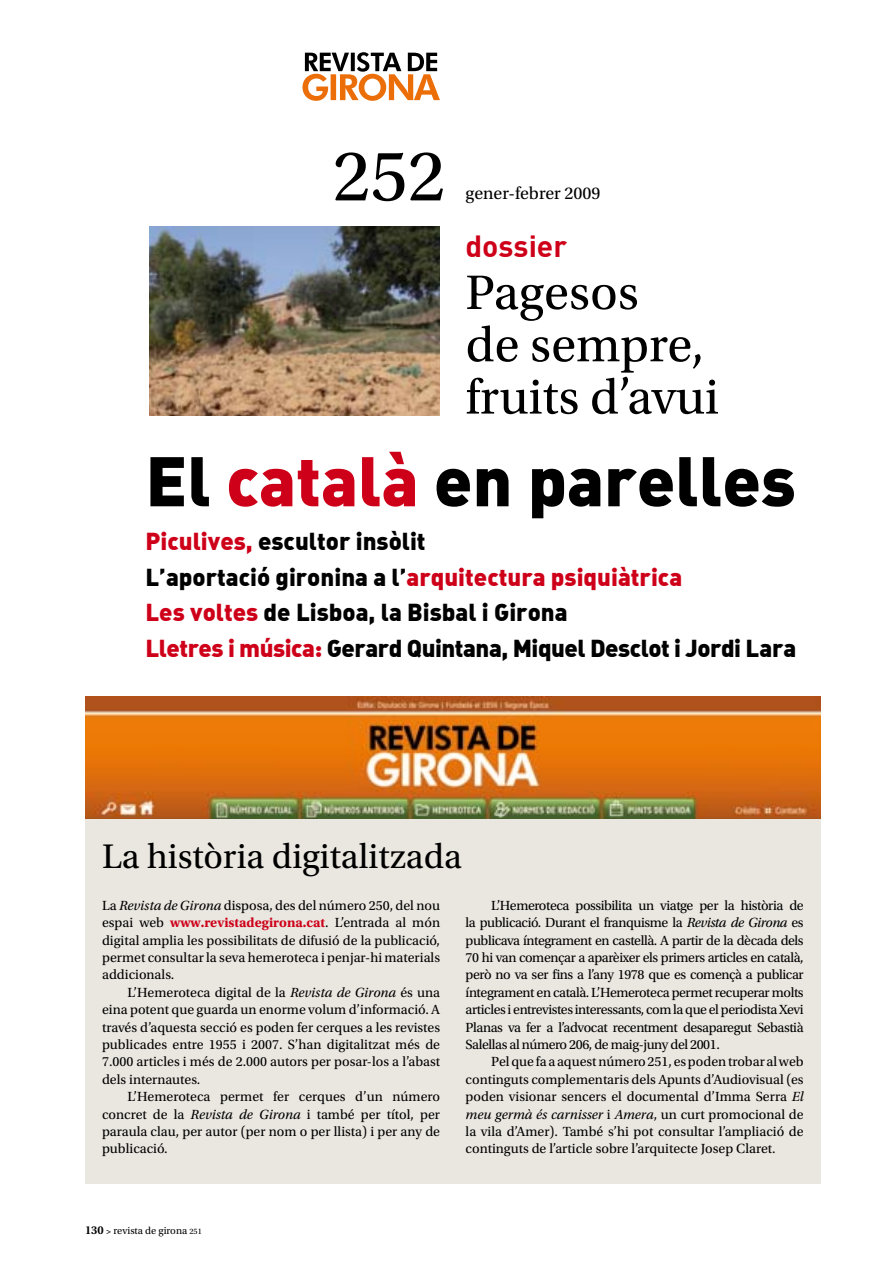
<style>
.page{position:relative;width:893px;height:1276px;background:#fff}
.page>*{position:absolute;margin:0;border:0;box-sizing:border-box;transform-origin:0 0}
.t1{font:75px "Utopia Std";color:#000}
.t2{font:69px "DIN Black Alternate";color:#000}
.t3{font:51px/52.3px "Utopia Std";color:#000}
.t4{font:36px "Utopia Std";color:#000}
.t5{font:30px "DIN Bold";color:#ce0019}
.t6{font:24px/35.5px "DIN Black Alternate";color:#000}
.t7{font:18px "Utopia Std";color:#000}
.t8{font:13.95px/17.4px "Utopia Std";color:#000;text-align:justify}
.t9{font:10.5px "Utopia Std";color:#000}
.s1{color:#ce0019}
.s2{font-style:italic}
.s3{font-weight:700;color:#ce0019}
.s4{font-weight:600;font-size:12px}
.s5{font-weight:600;font-size:9px}
.s6{font-size:8.25px}
</style>
<div class="page">
<div style="left:85px;top:800px;width:736px;height:383px;background:#eae6e0"></div>
<img style="left:85px;top:696px;width:736px;height:122px">
<img style="left:149px;top:226px;width:291px;height:190px">
<svg style="left:302px;top:52px;width:138px;height:49px"></svg>
<h1 class="t1" style="left:333px;top:136px;width:114px">252</h1>
<p class="t7" style="left:465px;top:184px;width:137px">gener-febrer 2009</p>
<h3 class="t5" style="left:465px;top:226px;width:103px">dossier</h3>
<h3 class="t3" style="left:465px;top:267px;width:255px">Pagesos<br>de sempre, fruits d’avui</h3>
<h2 class="t2" style="left:145px;top:435px;width:652px">El <span class="s1">català</span> en parelles</h2>
<h3 class="t6" style="left:145px;top:522px;width:652px"><span class="s1">Piculives,</span> escultor insòlit<br>L’aportació gironina a l’<span class="s1">arquitectura psiquiàtrica<br>Les voltes</span> de Lisboa, la Bisbal i Girona<br><span class="s1">Lletres i música:</span> Gerard Quintana, Miquel Desclot i Jordi Lara</h3>
<h3 class="t4" style="left:102px;top:837px;width:362px">La història digitalitzada</h3>
<p class="t8" style="left:102px;top:897px;width:340px">La <span class="s2">Revista de Girona</span> disposa, des del número 250, del nou espai web <span class="s3">www.revistadegirona.cat</span>. L’entrada al món digital amplia les possibilitats de difusió de la publicació, permet consultar la seva hemeroteca i penjar-hi materials addicionals.</p>
<p class="t8" style="left:102px;top:983px;width:340px;text-indent:26px">L’Hemeroteca digital de la <span class="s2">Revista de Girona</span> és una eina potent que guarda un enorme volum d’informació. A través d’aquesta secció es poden fer cerques a les revistes publicades entre 1955 i 2007. S’han digitalitzat més de 7.000 articles i més de 2.000 autors per posar-los a l’abast dels internautes.</p>
<p class="t8" style="left:102px;top:1088px;width:340px;text-indent:26px">L’Hemeroteca permet fer cerques d’un número concret de la <span class="s2">Revista de Girona</span> i també per títol, per paraula clau, per autor (per nom o per llista) i per any de publicació.</p>
<p class="t8" style="left:466px;top:896px;width:340px;text-indent:26px">L’Hemeroteca possibilita un viatge per la història de la publicació. Durant el franquisme la <span class="s2">Revista de Girona</span> es publicava íntegrament en castellà. A partir de la dècada dels 70 hi van començar a aparèixer els primers articles en català, però no va ser fins a l’any 1978 que es començà a publicar íntegrament en català. L’Hemeroteca permet recuperar molts articles i entrevistes interessants, com la que el periodista Xevi Planas va fer a l’advocat recentment desaparegut Sebastià Salellas al número 206, de maig-juny del 2001.</p>
<p class="t8" style="left:466px;top:1053px;width:340px;text-indent:26px">Pel que fa a aquest número 251, es poden trobar al web continguts complementaris dels Apunts d’Audiovisual (es poden visionar sencers el documental d’Imma Serra <span class="s2">El meu germà és carnisser</span> i <span class="s2">Amera</span>, un curt promocional de la vila d’Amer). També s’hi pot consultar l’ampliació de continguts de l’article sobre l’arquitecte Josep Claret.</p>
<p class="t9" style="left:85px;top:1224px;width:118px"><span class="s4">130</span> <span class="s5">&gt;</span> revista de girona <span class="s6">251</span></p>
</div>
